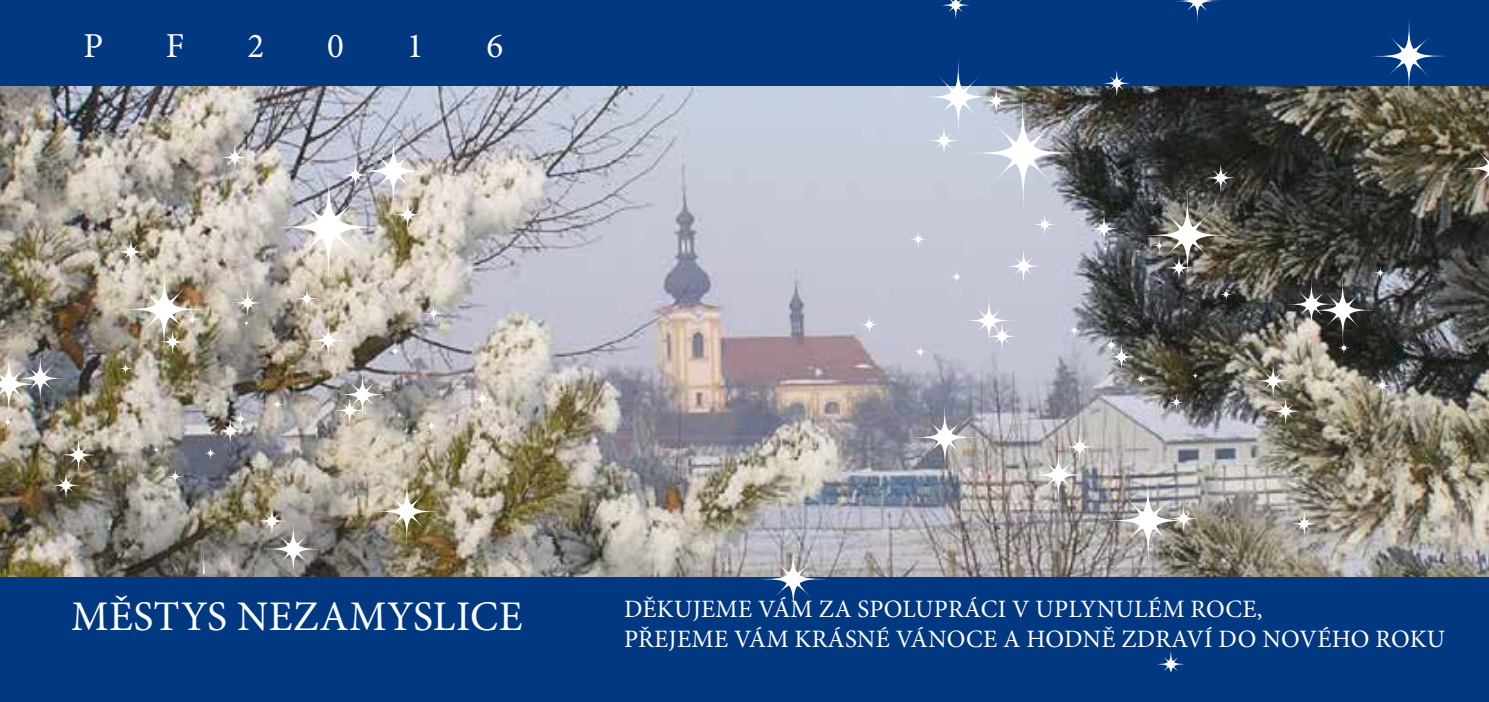
<style>
.page{position:relative;width:1489px;height:702px;background:#fff}
.page>*{position:absolute;margin:0;border:0;box-sizing:border-box;transform-origin:0 0}
.t1{font:42.25px "Minion Pro";letter-spacing:.01em;color:#fff}
.t2{font:35px "Minion Pro";color:#fff}
.t3{font:25px/30px "Minion Pro";letter-spacing:.01em;color:#fff}
</style>
<div class="page">
<div style="left:0;top:576px;width:1488px;height:126px;background:#003882"></div>
<img style="left:0;top:85px;width:1488px;height:491px">
<div style="left:0;top:0;width:1488px;height:85px;background:#003882"></div>
<div style="left:956px;top:288px;width:65px;height:64px;background:#c3c5d4;border-radius:50%"></div>
<svg style="left:971px;top:303px;width:35px;height:34px"></svg>
<div style="left:854px;top:310px;width:30px;height:29px;background:#c3c5d4;border-radius:50%"></div>
<svg style="left:861px;top:317px;width:16px;height:15px"></svg>
<div style="left:998px;top:241px;width:50px;height:50px;background:#c5c7d6;border-radius:50%"></div>
<svg style="left:1009px;top:253px;width:28px;height:26px"></svg>
<div style="left:976px;top:81px;width:39px;height:39px;background:#003882;border-radius:50%"></div>
<svg style="left:1198px;top:156px;width:44px;height:43px"></svg>
<svg style="left:1208px;top:166px;width:24px;height:23px"></svg>
<svg style="left:1101px;top:337px;width:40px;height:38px"></svg>
<svg style="left:1110px;top:346px;width:22px;height:21px"></svg>
<div style="left:910px;top:342px;width:19px;height:20px;background:#c3c3d2;border-radius:50%"></div>
<svg style="left:914px;top:346px;width:11px;height:11px"></svg>
<svg style="left:1064px;top:320px;width:20px;height:20px"></svg>
<svg style="left:1069px;top:325px;width:10px;height:10px"></svg>
<svg style="left:1099px;top:243px;width:11px;height:11px"></svg>
<svg style="left:1102px;top:250px;width:6px;height:2px"></svg>
<div style="left:1028px;top:207px;width:33px;height:34px;background:#c7c9d8;border-radius:50%"></div>
<svg style="left:1035px;top:215px;width:18px;height:18px"></svg>
<div style="left:905px;top:226px;width:26px;height:26px;background:#c7c9d8;border-radius:50%"></div>
<svg style="left:911px;top:232px;width:14px;height:14px"></svg>
<div style="left:922px;top:119px;width:43px;height:43px;background:#c6cedb;border-radius:50%"></div>
<svg style="left:932px;top:129px;width:23px;height:23px"></svg>
<div style="left:947px;top:267px;width:19px;height:19px;background:#c5c7d6;border-radius:50%"></div>
<svg style="left:951px;top:271px;width:10px;height:11px"></svg>
<svg style="left:1278px;top:272px;width:65px;height:64px"></svg>
<svg style="left:1293px;top:287px;width:35px;height:34px"></svg>
<svg style="left:1247px;top:356px;width:51px;height:49px"></svg>
<svg style="left:1259px;top:367px;width:27px;height:27px"></svg>
<svg style="left:1284px;top:504px;width:39px;height:39px"></svg>
<svg style="left:1293px;top:513px;width:21px;height:21px"></svg>
<svg style="left:1057px;top:425px;width:44px;height:43px"></svg>
<svg style="left:1067px;top:435px;width:24px;height:23px"></svg>
<svg style="left:1370px;top:263px;width:19px;height:20px"></svg>
<svg style="left:1374px;top:267px;width:11px;height:11px"></svg>
<svg style="left:1216px;top:284px;width:19px;height:20px"></svg>
<svg style="left:1220px;top:289px;width:11px;height:11px"></svg>
<svg style="left:1189px;top:370px;width:11px;height:11px"></svg>
<svg style="left:1192px;top:373px;width:6px;height:5px"></svg>
<svg style="left:1131px;top:369px;width:19px;height:20px"></svg>
<svg style="left:1135px;top:373px;width:11px;height:11px"></svg>
<svg style="left:1369px;top:372px;width:26px;height:26px"></svg>
<svg style="left:1375px;top:378px;width:13px;height:14px"></svg>
<div style="left:1334px;top:338px;width:19px;height:19px;background:#1f1f1b;border-radius:50%"></div>
<svg style="left:1094px;top:466px;width:107px;height:108px;background:#9a9595"></svg>
<svg style="left:1119px;top:491px;width:57px;height:58px"></svg>
<svg style="left:751px;top:537px;width:83px;height:84px"></svg>
<svg style="left:770px;top:556px;width:45px;height:45px"></svg>
<svg style="left:912px;top:50px;width:92px;height:94px"></svg>
<svg style="left:933px;top:72px;width:50px;height:50px"></svg>
<svg style="left:1301px;top:268px;width:81px;height:84px;background:#565553"></svg>
<svg style="left:1320px;top:287px;width:44px;height:46px"></svg>
<svg style="left:1264px;top:390px;width:42px;height:42px"></svg>
<svg style="left:1274px;top:400px;width:23px;height:22px"></svg>
<svg style="left:1099px;top:333px;width:23px;height:24px"></svg>
<svg style="left:1104px;top:339px;width:13px;height:12px"></svg>
<svg style="left:1082px;top:208px;width:43px;height:42px"></svg>
<svg style="left:1092px;top:217px;width:23px;height:23px"></svg>
<svg style="left:1022px;top:439px;width:72px;height:71px;background:#a7a3a2"></svg>
<svg style="left:1038px;top:455px;width:39px;height:39px"></svg>
<svg style="left:1159px;top:653px;width:22px;height:22px"></svg>
<svg style="left:954px;top:83px;width:137px;height:139px;background:#9b9ea6"></svg>
<svg style="left:986px;top:115px;width:73px;height:75px;fill:#c6cedb"></svg>
<svg style="left:1134px;top:181px;width:106px;height:108px;background:#585652"></svg>
<svg style="left:1158px;top:206px;width:57px;height:58px"></svg>
<svg style="left:1452px;top:126px;width:36px;height:84px;background:#645f4c"></svg>
<svg style="left:904px;top:395px;width:82px;height:84px;background:#95959f"></svg>
<svg style="left:922px;top:414px;width:45px;height:46px"></svg>
<svg style="left:942px;top:0;width:28px;height:19px"></svg>
<svg style="left:980px;top:315px;width:43px;height:42px"></svg>
<svg style="left:990px;top:325px;width:23px;height:22px"></svg>
<svg style="left:1164px;top:390px;width:24px;height:24px"></svg>
<svg style="left:1169px;top:396px;width:13px;height:12px"></svg>
<svg style="left:1162px;top:497px;width:42px;height:42px"></svg>
<svg style="left:1172px;top:507px;width:23px;height:23px"></svg>
<svg style="left:1175px;top:0;width:45px;height:23px"></svg>
<svg style="left:1362px;top:10px;width:93px;height:92px"></svg>
<svg style="left:1383px;top:31px;width:50px;height:50px"></svg>
<svg style="left:1096px;top:63px;width:41px;height:41px"></svg>
<svg style="left:1105px;top:72px;width:22px;height:22px"></svg>
<svg style="left:330px;top:362px;width:65px;height:64px"></svg>
<svg style="left:345px;top:377px;width:35px;height:35px"></svg>
<svg style="left:467px;top:384px;width:30px;height:29px"></svg>
<svg style="left:474px;top:391px;width:16px;height:15px"></svg>
<svg style="left:303px;top:315px;width:50px;height:50px"></svg>
<svg style="left:314px;top:327px;width:28px;height:26px"></svg>
<div style="left:336px;top:156px;width:39px;height:38px;background:#9394a8;border-radius:50%"></div>
<svg style="left:109px;top:230px;width:44px;height:43px"></svg>
<svg style="left:119px;top:240px;width:24px;height:23px"></svg>
<svg style="left:210px;top:411px;width:40px;height:38px"></svg>
<svg style="left:219px;top:420px;width:22px;height:21px"></svg>
<svg style="left:422px;top:416px;width:19px;height:20px"></svg>
<svg style="left:426px;top:420px;width:11px;height:11px"></svg>
<svg style="left:267px;top:394px;width:20px;height:20px"></svg>
<svg style="left:272px;top:399px;width:10px;height:11px"></svg>
<svg style="left:241px;top:317px;width:11px;height:11px"></svg>
<svg style="left:290px;top:281px;width:33px;height:34px"></svg>
<svg style="left:298px;top:289px;width:18px;height:18px"></svg>
<svg style="left:420px;top:300px;width:26px;height:26px"></svg>
<svg style="left:426px;top:306px;width:14px;height:14px"></svg>
<svg style="left:386px;top:193px;width:43px;height:43px"></svg>
<svg style="left:396px;top:203px;width:23px;height:23px"></svg>
<svg style="left:385px;top:341px;width:19px;height:19px"></svg>
<svg style="left:390px;top:346px;width:10px;height:10px"></svg>
<svg style="left:8px;top:346px;width:65px;height:64px"></svg>
<svg style="left:23px;top:361px;width:35px;height:34px"></svg>
<svg style="left:53px;top:430px;width:51px;height:49px"></svg>
<svg style="left:65px;top:441px;width:27px;height:27px"></svg>
<svg style="left:250px;top:499px;width:44px;height:43px"></svg>
<svg style="left:260px;top:509px;width:24px;height:23px"></svg>
<svg style="left:116px;top:358px;width:19px;height:20px"></svg>
<svg style="left:120px;top:363px;width:11px;height:11px"></svg>
<svg style="left:151px;top:444px;width:11px;height:11px"></svg>
<svg style="left:153px;top:447px;width:6px;height:6px"></svg>
<div style="left:201px;top:443px;width:19px;height:20px;background:#646677;border-radius:50%"></div>
<svg style="left:205px;top:448px;width:11px;height:10px"></svg>
<svg style="left:347px;top:124px;width:92px;height:94px;background:#bab8ba"></svg>
<svg style="left:368px;top:146px;width:50px;height:50px"></svg>
<svg style="left:0;top:342px;width:50px;height:89px;background:#a19e99"></svg>
<svg style="left:45px;top:464px;width:42px;height:42px"></svg>
<svg style="left:54px;top:474px;width:23px;height:22px"></svg>
<svg style="left:229px;top:407px;width:23px;height:24px"></svg>
<svg style="left:234px;top:413px;width:13px;height:12px"></svg>
<svg style="left:226px;top:282px;width:43px;height:42px"></svg>
<svg style="left:236px;top:291px;width:23px;height:23px"></svg>
<svg style="left:257px;top:513px;width:72px;height:71px;background:#797b7e"></svg>
<svg style="left:274px;top:529px;width:39px;height:39px"></svg>
<svg style="left:260px;top:157px;width:137px;height:140px;background:#b9b4af"></svg>
<svg style="left:292px;top:190px;width:73px;height:74px"></svg>
<img style="left:111px;top:255px;width:106px;height:108px;border-radius:50%">
<svg style="left:136px;top:280px;width:57px;height:58px"></svg>
<svg style="left:365px;top:469px;width:82px;height:84px;background:#978c70"></svg>
<svg style="left:384px;top:488px;width:45px;height:46px"></svg>
<svg style="left:374px;top:86px;width:43px;height:14px"></svg>
<svg style="left:328px;top:389px;width:43px;height:42px"></svg>
<svg style="left:338px;top:399px;width:23px;height:22px"></svg>
<svg style="left:163px;top:465px;width:24px;height:23px"></svg>
<svg style="left:169px;top:470px;width:13px;height:13px"></svg>
<svg style="left:147px;top:540px;width:110px;height:37px;background:#736e69"></svg>
<svg style="left:126px;top:86px;width:57px;height:17px"></svg>
<svg style="left:214px;top:137px;width:41px;height:41px"></svg>
<svg style="left:224px;top:146px;width:22px;height:22px"></svg>
<h2 class="t2" style="left:83px;top:22px;width:21px">P</h2>
<h2 class="t2" style="left:166px;top:22px;width:20px">F</h2>
<h2 class="t2" style="left:247px;top:22px;width:18px">2</h2>
<h2 class="t2" style="left:327px;top:22px;width:18px">0</h2>
<h2 class="t2" style="left:407px;top:22px;width:18px">1</h2>
<h2 class="t2" style="left:486px;top:22px;width:18px">6</h2>
<h1 class="t1" style="left:71px;top:588px;width:453px">MĚSTYS NEZAMYSLICE</h1>
<p class="t3" style="left:624px;top:594px;width:822px">DĚKUJEME VÁM ZA SPOLUPRÁCI V UPLYNULÉM ROCE,<br>PŘEJEME VÁM KRÁSNÉ VÁNOCE A HODNĚ ZDRAVÍ DO NOVÉHO ROKU</p>
</div>
